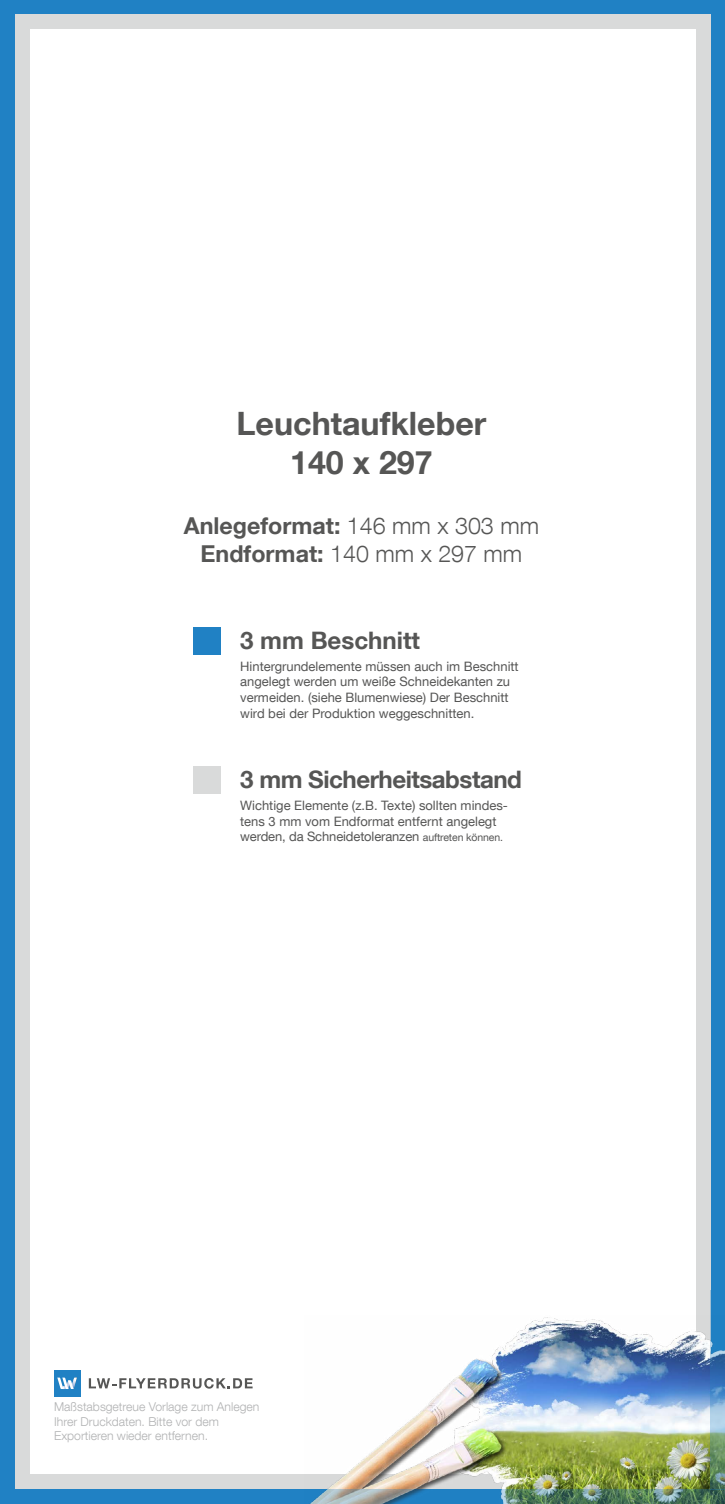
<style>
.page{position:relative;width:725px;height:1504px;background:#fff}
.page>*{position:absolute;margin:0;border:0;box-sizing:border-box;transform-origin:0 0}
.t1{font:700 32.2px "Helvetica Neue LT Com";color:#565655}
.t2{font:700 24.15px "Helvetica Neue LT Com";letter-spacing:-.02em;color:#565655}
.t3{font:700 24.15px "Helvetica Neue LT Com";color:#565655}
.t4{font:700 23.28px/27.8px "Helvetica Neue LT Com";color:#565655;text-align:center}
.t5{font:12.95px/15.6px "Helvetica Neue LT Com";color:#565655}
.t6{font:300 12.25px/14.7px "Helvetica Neue LT Com";color:#b1b2b3}
.s1{font-weight:300}
.s2{font-size:10.5px}
</style>
<div class="page">
<div style="left:0;top:0;width:724px;height:1503px;background:#2081c4"></div>
<div style="left:15px;top:15px;width:694px;height:1473px;background:#d9dada"></div>
<div style="left:30px;top:30px;width:664px;height:1443px;background:#fff"></div>
<img style="left:304px;top:1314px;width:405px;height:174px">
<svg style="left:709px;top:1289px;width:15px;height:199px"></svg>
<img style="left:262px;top:1488px;width:462px;height:15px">
<div style="left:193px;top:627px;width:27px;height:27px;background:#2081c4"></div>
<div style="left:193px;top:766px;width:27px;height:27px;background:#d9dada"></div>
<svg style="left:89px;top:1378px;width:163px;height:10px"></svg>
<div style="left:54px;top:1369px;width:26px;height:26px;background:#2081c4"></div>
<svg style="left:57px;top:1377px;width:20px;height:11px"></svg>
<p class="t1" style="left:236px;top:403px;width:251px">Leuchtaufkleber</p>
<p class="t1" style="left:290px;top:442px;width:144px">140 x 297</p>
<p class="t4" style="left:184px;top:511px;width:357px">Anlegeformat: <span class="s1">146 mm x 303 mm<br></span>Endformat: <span class="s1">140 mm x 297 mm</span></p>
<p class="t3" style="left:240px;top:624px;width:181px">3 mm Beschnitt</p>
<p class="t5" style="left:240px;top:658px;width:280px">Hintergrundelemente müssen auch im Beschnitt angelegt werden um weiße Schneidekanten zu vermeiden. (siehe Blumenwiese) Der Beschnitt wird bei der Produktion weggeschnitten.</p>
<p class="t2" style="left:240px;top:763px;width:283px">3 mm Sicherheitsabstand</p>
<p class="t5" style="left:240px;top:797px;width:269px">Wichtige Elemente (z.B. Texte) sollten mindes&shy;tens 3 mm vom Endformat entfernt angelegt werden, da Schneidetoleranzen <span class="s2">auftreten können.</span></p>
<p class="t6" style="left:54px;top:1398px;width:207px">Maßstabsgetreue Vorlage zum Anlegen<br>Ihrer Druckdaten. Bitte vor dem</p>
<p class="t6" style="left:54px;top:1427px;width:155px">Exportieren wieder entfernen.</p>
</div>
